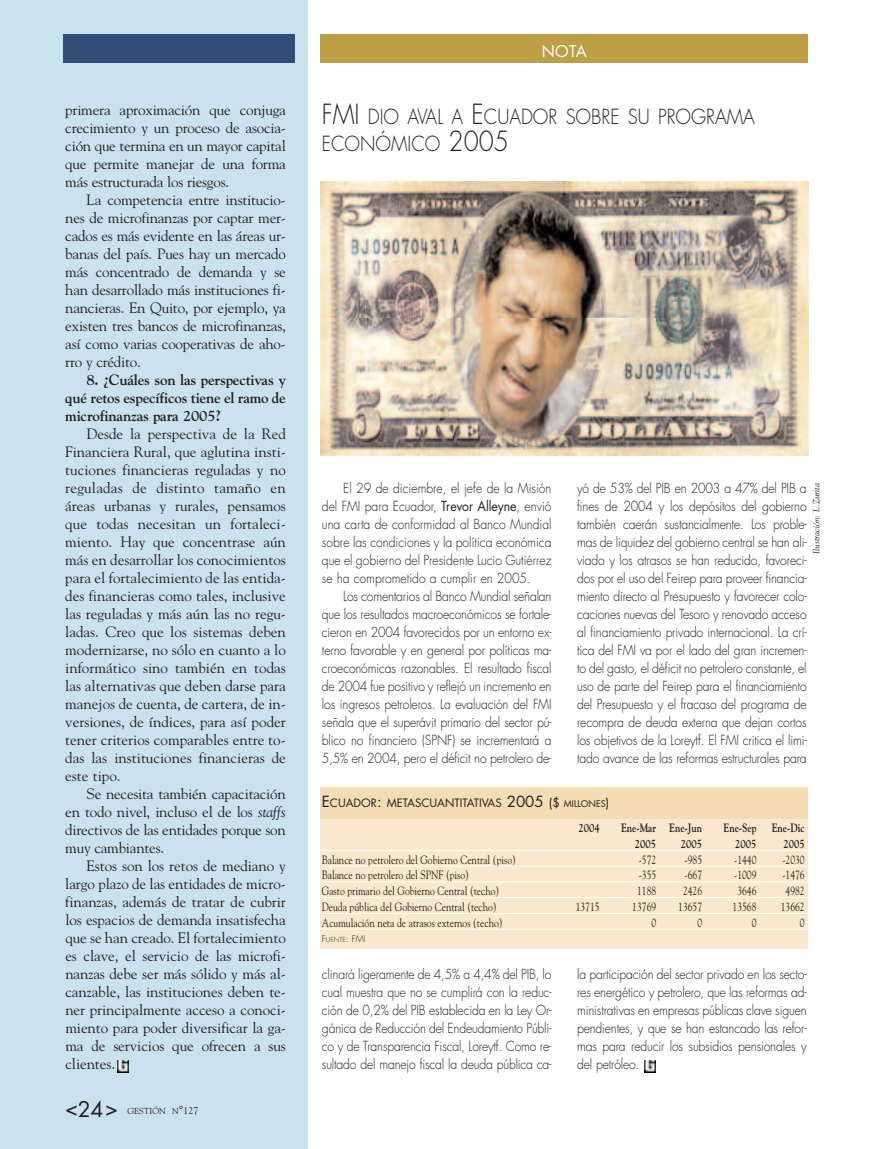
<style>
.page{position:relative;width:872px;height:1149px;background:#fff}
.page>*{position:absolute;margin:0;border:0;box-sizing:border-box;transform-origin:0 0}
.t1{font:21px "Futura";color:#231f20}
.t2{font:300 20.25px/27px "Futura";color:#231f20;scale:.9 1}
.t3{font:15.75px "Futura";color:#fff}
.t4{font:15px/18px "Goudy";letter-spacing:-.015em;color:#231f20;text-align:justify}
.t5{font:700 15px/18px "Goudy";letter-spacing:-.015em;color:#231f20;text-align:justify}
.t6{font:300 13.5px/18px "Futura";letter-spacing:-.015em;color:#231f20;text-align:justify;scale:.9 1}
.t7{font:12px "Goudy";color:#231f20;scale:.8 1}
.t8{font:700 12px "Goudy";color:#231f20;scale:.8 1}
.t9{font:11.25px "Futura";color:#231f20}
.t10{font:italic 9px "Goudy";color:#231f20}
.t11{font:300 9px "Futura";color:#231f20}
.t12{font:8.7px "Goudy";color:#231f20}
.s1{font-style:italic}
.s2{font-size:11.55px}
.s3{font-size:9.75px}
.s4{font-size:27px}
.s5{font-weight:400}
.s6{font-size:15px}
.s7{font-size:12px}
.s8{font-size:9px}
.s9{font-size:6.75px}
</style>
<div class="page">
<div style="left:0;top:0;width:307px;height:1148px;background:#c9e2ee"></div>
<div style="left:64px;top:34px;width:231px;height:29px;background:#304e77"></div>
<div style="left:320px;top:34px;width:488px;height:29px;background:#be9f46"></div>
<svg style="left:118px;top:1060px;width:11px;height:11px"></svg>
<svg style="left:644px;top:1060px;width:11px;height:11px"></svg>
<div style="left:320px;top:816px;width:488px;height:132px;background:#f8e8cc"></div>
<hr style="left:320px;top:849px;width:488px;height:1px;background:#fff">
<hr style="left:320px;top:865px;width:488px;height:1px;background:#fff">
<hr style="left:320px;top:881px;width:488px;height:1px;background:#fff">
<hr style="left:320px;top:896px;width:488px;height:1px;background:#fff">
<hr style="left:320px;top:912px;width:488px;height:1px;background:#fff">
<hr style="left:320px;top:928px;width:488px;height:1px;background:#fff">
<div style="left:320px;top:786px;width:488px;height:32px;background:#f4dcb5"></div>
<img style="left:320px;top:182px;width:488px;height:273px">
<p class="t4" style="left:65px;top:100px;width:222px">primera aproximación que conjuga crecimiento y un proceso de asocia&shy;ción que termina en un mayor capital que permite manejar de una forma más estructurada los riesgos.</p>
<p class="t4" style="left:65px;top:190px;width:222px;text-indent:21px">La competencia entre institucio&shy;nes de microfinanzas por captar mer&shy;cados es más evidente en las áreas ur&shy;banas del país. Pues hay un mercado más concentrado de demanda y se han desarrollado más instituciones fi&shy;nancieras. En Quito, por ejemplo, ya existen tres bancos de microfinanzas, así como varias cooperativas de aho&shy;rro y crédito.</p>
<p class="t5" style="left:65px;top:370px;width:222px;text-indent:21px">8. ¿Cuáles son las perspectivas y qué retos específicos tiene el ramo de microfinanzas para 2005?</p>
<p class="t4" style="left:65px;top:424px;width:222px;text-indent:21px">Desde la perspectiva de la Red Financiera Rural, que aglutina insti&shy;tuciones financieras reguladas y no reguladas de distinto tamaño en áreas urbanas y rurales, pensamos que todas necesitan un fortaleci&shy;miento. Hay que concentrase aún más en desarrollar los conocimientos para el fortalecimiento de las entida&shy;des financieras como tales, inclusive las reguladas y más aún las no regu&shy;ladas. Creo que los sistemas deben modernizarse, no sólo en cuanto a lo informático sino también en todas las alternativas que deben darse para manejos de cuenta, de cartera, de in&shy;versiones, de índices, para así poder tener criterios comparables entre to&shy;das las instituciones financieras de este tipo.</p>
<p class="t4" style="left:65px;top:784px;width:222px;text-indent:21px">Se necesita también capacitación en todo nivel, incluso el de los <span class="s1">staffs </span>directivos de las entidades porque son muy cambiantes.</p>
<p class="t4" style="left:65px;top:856px;width:222px;text-indent:21px">Estos son los retos de mediano y largo plazo de las entidades de micro&shy;finanzas, además de tratar de cubrir los espacios de demanda insatisfecha que se han creado. El fortalecimiento es clave, el servicio de las microfi&shy;nanzas debe ser más sólido y más al&shy;canzable, las instituciones deben te&shy;ner principalmente acceso a conoci&shy;miento para poder diversificar la ga&shy;ma de servicios que ofrecen a sus clientes.</p>
<h1 class="t1" style="left:65px;top:1098px;width:54px">&lt;24&gt;</h1>
<p class="t12" style="left:127px;top:1104px;width:72px">GESTIÓN N<span class="s2">°</span><span class="s3">127</span></p>
<p class="t3" style="left:542px;top:44px;width:47px">NOTA</p>
<h2 class="t2" style="left:322px;top:105px;width:482px"><span class="s4">FMI</span> DIO AVAL A <span class="s4">E</span>CUADOR SOBRE SU PROGRAMA<br>ECONÓMICO <span class="s4">2005</span></h2>
<p class="t6" style="left:322px;top:480px;width:257px;text-indent:21px">El 29 de diciembre, el jefe de la Misión del FMI para Ecuador, <span class="s5">Trevor Alleyne</span>, envió una carta de conformidad al Banco Mundial sobre las condiciones y la política económica que el gobierno del Presidente Lucio Gutiérrez se ha comprometido a cumplir en 2005.</p>
<p class="t6" style="left:322px;top:588px;width:257px;text-indent:21px">Los comentarios al Banco Mundial señalan que los resultados macroeconómicos se fortale&shy;cieron en 2004 favorecidos por un entorno ex&shy;terno favorable y en general por políticas ma&shy;croeconómicas razonables. El resultado fiscal de 2004 fue positivo y reflejó un incremento en los ingresos petroleros. La evaluación del FMI señala que el superávit primario del sector pú&shy;blico no financiero (SPNF) se incrementará a 5,5% en 2004, pero el déficit no petrolero de-</p>
<p class="t6" style="left:577px;top:480px;width:257px">yó de 53% del PIB en 2003 a 47% del PIB a fines de 2004 y los depósitos del gobierno también caerán sustancialmente. Los proble&shy;mas de liquidez del gobierno central se han ali&shy;viado y los atrasos se han reducido, favoreci&shy;dos por el uso del Feirep para proveer financia&shy;miento directo al Presupuesto y favorecer colo&shy;caciones nuevas del Tesoro y renovado acceso al financiamiento privado internacional. La crí&shy;tica del FMI va por el lado del gran incremen&shy;to del gasto, el déficit no petrolero constante, el uso de parte del Feirep para el financiamiento del Presupuesto y el fracaso del programa de recompra de deuda externa que dejan cortos los objetivos de la Loreytf. El FMI critica el limi&shy;tado avance de las reformas estructurales para</p>
<p class="t10" style="left:811px;top:553px;width:72px;rotate:-90deg">Ilustración: L.Zurita</p>
<p class="t9" style="left:322px;top:797px;width:289px"><span class="s6">E</span>CUADOR<span class="s6">:</span> METASCUANTITATIVAS <span class="s6">2005</span> <span class="s7">($</span> <span class="s8">MILLONES</span><span class="s7">)</span></p>
<p class="t8" style="left:578px;top:820px;width:28px">2004</p>
<p class="t8" style="left:621px;top:820px;width:103px">Ene-Mar Ene-Jun</p>
<p class="t8" style="left:723px;top:820px;width:43px">Ene-Sep</p>
<p class="t8" style="left:771px;top:820px;width:43px">Ene-Dic</p>
<p class="t8" style="left:635px;top:836px;width:28px">2005</p>
<p class="t8" style="left:681px;top:836px;width:28px">2005</p>
<p class="t8" style="left:735px;top:836px;width:28px">2005</p>
<p class="t8" style="left:783px;top:836px;width:28px">2005</p>
<p class="t7" style="left:322px;top:852px;width:244px">Balance no petrolero del Gobierno Central (piso)</p>
<p class="t7" style="left:638px;top:852px;width:23px">-572</p>
<p class="t7" style="left:684px;top:852px;width:23px">-985</p>
<p class="t7" style="left:734px;top:852px;width:29px">-1440</p>
<p class="t7" style="left:782px;top:852px;width:29px">-2030</p>
<p class="t7" style="left:322px;top:867px;width:185px">Balance no petrolero del SPNF (piso)</p>
<p class="t7" style="left:638px;top:867px;width:23px">-355</p>
<p class="t7" style="left:684px;top:867px;width:23px">-667</p>
<p class="t7" style="left:734px;top:867px;width:29px">-1009</p>
<p class="t7" style="left:782px;top:867px;width:29px">-1476</p>
<p class="t7" style="left:322px;top:883px;width:223px">Gasto primario del Gobierno Central (techo)</p>
<p class="t7" style="left:637px;top:883px;width:25px">1188</p>
<p class="t7" style="left:683px;top:883px;width:26px">2426</p>
<p class="t7" style="left:737px;top:883px;width:25px">3646</p>
<p class="t7" style="left:785px;top:883px;width:25px">4982</p>
<p class="t7" style="left:322px;top:899px;width:220px">Deuda pública del Gobierno Central (techo)</p>
<p class="t7" style="left:575px;top:899px;width:31px">13715</p>
<p class="t7" style="left:632px;top:899px;width:32px">13769</p>
<p class="t7" style="left:678px;top:899px;width:32px">13657</p>
<p class="t7" style="left:732px;top:899px;width:31px">13568</p>
<p class="t7" style="left:780px;top:899px;width:32px">13662</p>
<p class="t7" style="left:322px;top:915px;width:227px">Acumulación neta de atrasos externos (techo)</p>
<p class="t7" style="left:651px;top:915px;width:8px">0</p>
<p class="t7" style="left:697px;top:915px;width:8px">0</p>
<p class="t7" style="left:751px;top:915px;width:8px">0</p>
<p class="t7" style="left:800px;top:915px;width:8px">0</p>
<p class="t11" style="left:322px;top:934px;width:45px">F<span class="s9">UENTE</span>: FMI</p>
<p class="t6" style="left:322px;top:966px;width:257px">clinará ligeramente de 4,5% a 4,4% del PIB, lo cual muestra que no se cumplirá con la reduc&shy;ción de 0,2% del PIB establecida en la Ley Or&shy;gánica de Reducción del Endeudamiento Públi&shy;co y de Transparencia Fiscal, Loreytf. Como re&shy;sultado del manejo fiscal la deuda pública ca-</p>
<p class="t6" style="left:577px;top:966px;width:257px">la participación del sector privado en los secto&shy;res energético y petrolero, que las reformas ad&shy;ministrativas en empresas públicas clave siguen pendientes, y que se han estancado las refor&shy;mas para reducir los subsidios pensionales y del petróleo.</p>
</div>
